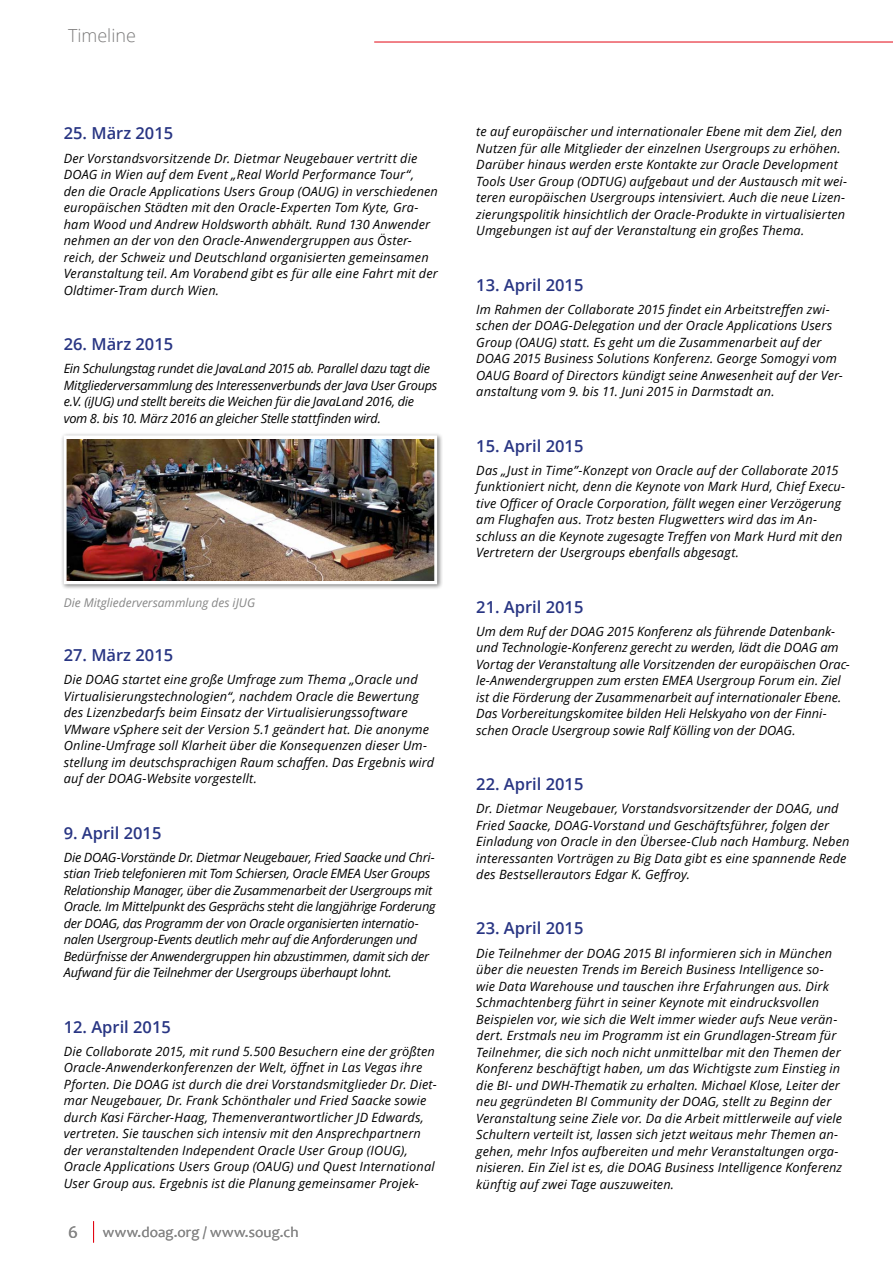
<style>
.page{position:relative;width:893px;height:1263px;background:#fff}
.page>*{position:absolute;margin:0;border:0;box-sizing:border-box;transform-origin:0 0}
.t1{font:300 18px "Open Sans";color:#7c7b7b}
.t2{font:18px "Candara";color:#878787}
.t3{font:600 16.5px "Open Sans";color:#283583}
.t4{font:15px "Candara";letter-spacing:.01em;color:#878787}
.t5{font:italic 12.75px/16.5px "Open Sans";letter-spacing:.01em;color:#000}
.t6{font:italic 12.75px/16.5px "Open Sans";letter-spacing:-.02em;color:#000}
.t7{font:italic 12px "Open Sans";color:#878787}
</style>
<div class="page">
<hr style="left:374px;top:42px;width:519px;height:1px;background:#e30613">
<div style="left:61px;top:432px;width:382px;height:158px;background:#000;opacity:.5"></div>
<img style="left:62px;top:434px;width:377px;height:152px">
<svg style="left:93px;top:1221px;width:1px;height:21px"></svg>
<h1 class="t1" style="left:68px;top:24px;width:69px">Timeline</h1>
<p class="t3" style="left:64px;top:122px;width:111px">25. März 2015</p>
<p class="t5" style="left:64px;top:149px;width:376px">Der Vorstandsvorsitzende Dr. Dietmar Neugebauer vertritt die DOAG in Wien auf dem Event „Real World Performance Tour“, den die Oracle Applications Users Group (OAUG) in verschiedenen europäischen Städten mit den Oracle-Experten Tom Kyte, Gra&shy;ham Wood und Andrew Holdsworth abhält. Rund 130 Anwender nehmen an der von den Oracle-Anwendergruppen aus Öster&shy;reich, der Schweiz und Deutschland organisierten gemeinsamen Veranstaltung teil. Am Vorabend gibt es für alle eine Fahrt mit der Oldtimer-Tram durch Wien.</p>
<p class="t3" style="left:64px;top:332px;width:111px">26. März 2015</p>
<p class="t6" style="left:64px;top:360px;width:375px">Ein Schulungstag rundet die JavaLand 2015 ab. Parallel dazu tagt die Mitgliederversammlung des Interessenverbunds der Java User Groups e.V. (iJUG) und stellt bereits die Weichen für die JavaLand 2016, die vom 8. bis 10. März 2016 an gleicher Stelle stattfinden wird.</p>
<p class="t7" style="left:64px;top:594px;width:193px">Die Mitgliederversammlung des iJUG</p>
<p class="t3" style="left:64px;top:644px;width:111px">27. März 2015</p>
<p class="t5" style="left:64px;top:671px;width:372px">Die DOAG startet eine große Umfrage zum Thema „Oracle und Virtualisierungstechnologien“, nachdem Oracle die Bewertung des Lizenzbedarfs beim Einsatz der Virtualisierungssoftware VMware vSphere seit der Version 5.1 geändert hat. Die anonyme Online-Umfrage soll Klarheit über die Konsequenzen dieser Um&shy;stellung im deutschsprachigen Raum schaffen. Das Ergebnis wird auf der DOAG-Website vorgestellt.</p>
<p class="t3" style="left:64px;top:821px;width:99px">9. April 2015</p>
<p class="t6" style="left:64px;top:849px;width:373px">Die DOAG-Vorstände Dr. Dietmar Neugebauer, Fried Saacke und Chri&shy;stian Trieb telefonieren mit Tom Schiersen, Oracle EMEA User Groups Relationship Manager, über die Zusammenarbeit der Usergroups mit Oracle. Im Mittelpunkt des Gesprächs steht die langjährige Forderung der DOAG, das Programm der von Oracle organisierten internatio&shy;nalen Usergroup-Events deutlich mehr auf die Anforderungen und Bedürfnisse der Anwendergruppen hin abzustimmen, damit sich der Aufwand für die Teilnehmer der Usergroups überhaupt lohnt.</p>
<p class="t3" style="left:64px;top:1015px;width:109px">12. April 2015</p>
<p class="t5" style="left:64px;top:1043px;width:374px">Die Collaborate 2015, mit rund 5.500 Besuchern eine der größten Oracle-Anwenderkonferenzen der Welt, öffnet in Las Vegas ihre Pforten. Die DOAG ist durch die drei Vorstandsmitglieder Dr. Diet&shy;mar Neugebauer, Dr. Frank Schönthaler und Fried Saacke sowie durch Kasi Färcher-Haag, Themenverantwortlicher JD Edwards, vertreten. Sie tauschen sich intensiv mit den Ansprechpartnern der veranstaltenden Independent Oracle User Group (IOUG), Oracle Applications Users Group (OAUG) und Quest International User Group aus. Ergebnis ist die Planung gemeinsamer Projek-</p>
<h1 class="t2" style="left:68px;top:1221px;width:11px">6</h1>
<p class="t4" style="left:103px;top:1223px;width:197px">www.doag.org / www.soug.ch</p>
<p class="t5" style="left:476px;top:123px;width:372px">te auf europäischer und internationaler Ebene mit dem Ziel, den Nutzen für alle Mitglieder der einzelnen Usergroups zu erhöhen.<br>Darüber hinaus werden erste Kontakte zur Oracle Development Tools User Group (ODTUG) aufgebaut und der Austausch mit wei&shy;teren europäischen Usergroups intensiviert. Auch die neue Lizen&shy;zierungspolitik hinsichtlich der Oracle-Produkte in virtualisierten Umgebungen ist auf der Veranstaltung ein großes Thema.</p>
<p class="t3" style="left:476px;top:273px;width:109px">13. April 2015</p>
<p class="t5" style="left:476px;top:301px;width:368px">Im Rahmen der Collaborate 2015 findet ein Arbeitstreffen zwi&shy;schen der DOAG-Delegation und der Oracle Applications Users Group (OAUG) statt. Es geht um die Zusammenarbeit auf der DOAG 2015 Business Solutions Konferenz. George Somogyi vom OAUG Board of Directors kündigt seine Anwesenheit auf der Ver&shy;anstaltung vom 9. bis 11. Juni 2015 in Darmstadt an.</p>
<p class="t3" style="left:476px;top:434px;width:109px">15. April 2015</p>
<p class="t5" style="left:476px;top:462px;width:370px">Das „Just in Time”-Konzept von Oracle auf der Collaborate 2015 funktioniert nicht, denn die Keynote von Mark Hurd, Chief Execu&shy;tive Officer of Oracle Corporation, fällt wegen einer Verzögerung am Flughafen aus. Trotz besten Flugwetters wird das im An&shy;schluss an die Keynote zugesagte Treffen von Mark Hurd mit den Vertretern der Usergroups ebenfalls abgesagt.</p>
<p class="t3" style="left:476px;top:595px;width:109px">21. April 2015</p>
<p class="t5" style="left:476px;top:623px;width:375px">Um dem Ruf der DOAG 2015 Konferenz als führende Datenbank&shy;und Technologie-Konferenz gerecht zu werden, lädt die DOAG am Vortag der Veranstaltung alle Vorsitzenden der europäischen Orac&shy;le-Anwendergruppen zum ersten EMEA Usergroup Forum ein. Ziel ist die Förderung der Zusammenarbeit auf internationaler Ebene.<br>Das Vorbereitungskomitee bilden Heli Helskyaho von der Finni&shy;schen Oracle Usergroup sowie Ralf Kölling von der DOAG.</p>
<p class="t3" style="left:476px;top:773px;width:109px">22. April 2015</p>
<p class="t5" style="left:476px;top:800px;width:375px">Dr. Dietmar Neugebauer, Vorstandsvorsitzender der DOAG, und Fried Saacke, DOAG-Vorstand und Geschäftsführer, folgen der Einladung von Oracle in den Übersee-Club nach Hamburg. Neben interessanten Vorträgen zu Big Data gibt es eine spannende Rede des Bestsellerautors Edgar K. Geffroy.</p>
<p class="t3" style="left:476px;top:917px;width:109px">23. April 2015</p>
<p class="t5" style="left:476px;top:944px;width:367px">Die Teilnehmer der DOAG 2015 BI informieren sich in München über die neuesten Trends im Bereich Business Intelligence so&shy;wie Data Warehouse und tauschen ihre Erfahrungen aus. Dirk Schmachtenberg führt in seiner Keynote mit eindrucksvollen Beispielen vor, wie sich die Welt immer wieder aufs Neue verän&shy;dert. Erstmals neu im Programm ist ein Grundlagen-Stream für Teilnehmer, die sich noch nicht unmittelbar mit den Themen der Konferenz beschäftigt haben, um das Wichtigste zum Einstieg in die BI- und DWH-Thematik zu erhalten. Michael Klose, Leiter der neu gegründeten BI Community der DOAG, stellt zu Beginn der Veranstaltung seine Ziele vor. Da die Arbeit mittlerweile auf viele Schultern verteilt ist, lassen sich jetzt weitaus mehr Themen an&shy;gehen, mehr Infos aufbereiten und mehr Veranstaltungen orga&shy;nisieren. Ein Ziel ist es, die DOAG Business Intelligence Konferenz künftig auf zwei Tage auszuweiten.</p>
</div>
